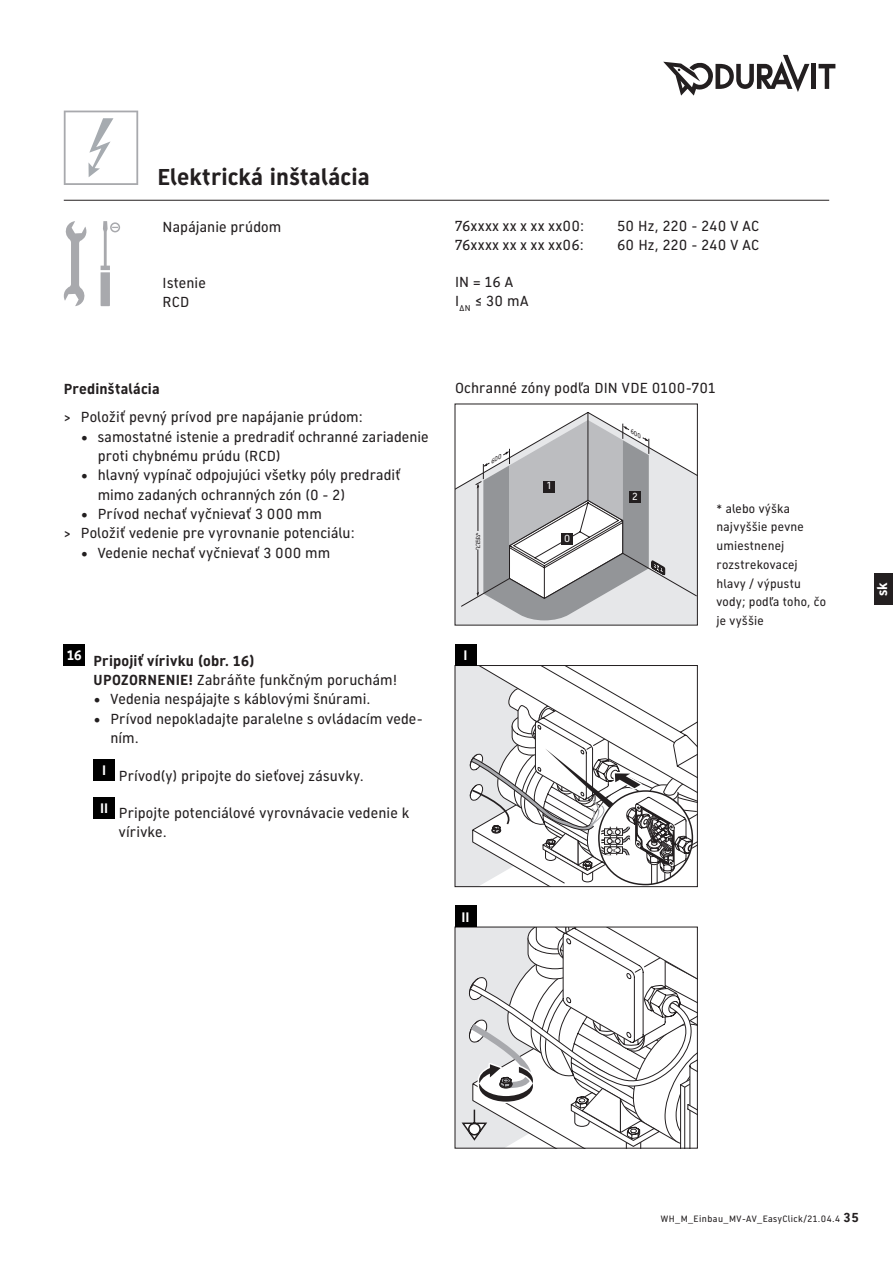
<style>
.page{position:relative;width:893px;height:1263px;background:#fff}
.page>*{position:absolute;margin:0;border:0;box-sizing:border-box;transform-origin:0 0}
.t1{font:700 22.5px "Dura Sans 2014 c";letter-spacing:.01em;color:#231f20}
.t2{font:14.25px/18.8px "Dura Sans 2014 c";letter-spacing:.01em;color:#231f20}
.t3{font:700 14.25px/19.4px "Dura Sans 2014 c";letter-spacing:.015em;color:#231f20}
.t4{font:14.25px "Dura Sans 2014 c";letter-spacing:.065em;color:#231f20}
.t5{font:700 13.5px "Dura Sans 2014 c";color:#fff}
.t6{font:12px/18.8px "Dura Sans 2014 c";letter-spacing:.025em;color:#231f20}
.t7{font:10.05px "Dura Sans 110211";color:#fff}
.t8{font:9px "Dura Sans 2014 c";letter-spacing:.05em;color:#231f20}
.t9{font:italic 5.7px "Dura Sans 110211";color:#231f20;scale:1.15 1}
.t10{font:3.9px "Dura Bold Tab";color:#231f20}
.s1{font-weight:400}
.s2{font-weight:700;font-size:12.75px}
</style>
<div class="page">
<svg style="left:457px;top:599px;width:239px;height:24px"></svg>
<svg style="left:461px;top:412px;width:235px;height:195px"></svg>
<svg style="left:460px;top:929px;width:236px;height:217px"></svg>
<svg style="left:457px;top:667px;width:239px;height:218px"></svg>
<div style="left:455px;top:665px;width:243px;height:222px;border:1px solid #231f20"></div>
<div style="left:455px;top:906px;width:21px;height:21px;background:#000"></div>
<div style="left:455px;top:644px;width:21px;height:21px;background:#000"></div>
<div style="left:110px;top:222px;width:10px;height:10px;border:2px solid #a8a9ad;border-radius:50%"></div>
<svg style="left:101px;top:221px;width:17px;height:85px"></svg>
<svg style="left:64px;top:221px;width:22px;height:85px"></svg>
<div style="left:64px;top:644px;width:21px;height:21px;background:#000"></div>
<div style="left:94px;top:759px;width:21px;height:22px;background:#000"></div>
<div style="left:94px;top:797px;width:21px;height:21px;background:#000"></div>
<hr style="left:64px;top:200px;width:765px;height:1px;background:#231f20">
<hr style="left:812px;top:64px;width:4px;height:25px;background:#231f20">
<svg style="left:818px;top:64px;width:17px;height:25px"></svg>
<svg style="left:663px;top:55px;width:146px;height:41px"></svg>
<div style="left:874px;top:573px;width:19px;height:32px;background:#231f20"></div>
<svg style="left:64px;top:111px;width:74px;height:74px"></svg>
<svg style="left:475px;top:420px;width:190px;height:200px"></svg>
<h1 class="t1" style="left:157px;top:161px;width:214px">Elektrická inštalácia</h1>
<p class="t2" style="left:163px;top:217px;width:120px">Napájanie prúdom</p>
<p class="t2" style="left:163px;top:274px;width:45px">Istenie<br>RCD</p>
<p class="t4" style="left:455px;top:216px;width:131px">76xxxx xx x xx xx00:</p>
<p class="t2" style="left:617px;top:216px;width:143px">50 Hz, 220 - 240 V AC</p>
<p class="t4" style="left:455px;top:235px;width:130px">76xxxx xx x xx xx06:</p>
<p class="t2" style="left:617px;top:235px;width:144px">60 Hz, 220 - 240 V AC</p>
<p class="t2" style="left:455px;top:273px;width:75px">IN = 16 A<br>I<sub>ΔN</sub> ≤ 30 mA</p>
<p class="t3" style="left:64px;top:379px;width:97px">Predinštalácia</p>
<p class="t2" style="left:455px;top:379px;width:262px">Ochranné zóny podľa DIN VDE 0100-701</p>
<p class="t2" style="left:64px;top:408px;width:301px">&gt; Položiť pevný prívod pre napájanie prúdom:</p>
<p class="t2" style="left:98px;top:427px;width:332px;line-height:19.5px;text-indent:-17px">• samostatné istenie a predradiť ochranné zariadenie proti chybnému prúdu (RCD)</p>
<p class="t2" style="left:98px;top:466px;width:304px;line-height:19.5px;text-indent:-17px">• hlavný vypínač odpojujúci všetky póly predradiť mimo zadaných ochranných zón (0 - 2)</p>
<p class="t2" style="left:64px;top:505px;width:292px;text-indent:17px">• Prívod nechať vyčnievať 3 000 mm<br>&gt; Položiť vedenie pre vyrovnanie potenciálu:</p>
<p class="t2" style="left:81px;top:543px;width:251px">• Vedenie nechať vyčnievať 3 000 mm</p>
<p class="t7" style="left:547px;top:479px;width:5px">1</p>
<p class="t7" style="left:632px;top:489px;width:6px">2</p>
<p class="t6" style="left:716px;top:499px;width:111px">* alebo výška najvyššie pevne umiestnenej rozstrekovacej hlavy / výpustu vody; podľa toho, čo je vyššie</p>
<p class="t9" style="left:474px;top:548px;width:21px;rotate:-90deg">2250*</p>
<p class="t7" style="left:564px;top:532px;width:8px">0</p>
<p class="t3" style="left:94px;top:651px;width:305px;text-indent:-27px"><sup>16</sup> Pripojiť vírivku (obr. 16)<br>UPOZORNENIE! <span class="s1">Zabráňte funkčným poruchám!</span></p>
<p class="t2" style="left:94px;top:690px;width:278px">• Vedenia nespájajte s káblovými šnúrami.</p>
<p class="t2" style="left:111px;top:709px;width:314px;line-height:19.5px;text-indent:-17px">• Prívod nepokladajte paralelne s ovládacím vede&shy;ním.</p>
<p class="t2" style="left:102px;top:766px;width:263px"><sup>I</sup> Prívod(y) pripojte do sieťovej zásuvky.</p>
<p class="t2" style="left:119px;top:804px;width:292px;text-indent:-19px"><sup>II</sup> Pripojte potenciálové vyrovnávacie vedenie k vírivke.</p>
<p class="t5" style="left:464px;top:646px;width:6px">I</p>
<p class="t5" style="left:462px;top:907px;width:10px">II</p>
<p class="t10" style="left:612px;top:830px;width:4px">L</p>
<p class="t10" style="left:612px;top:839px;width:4px">N</p>
<p class="t10" style="left:611px;top:847px;width:6px">PE</p>
<p class="t5" style="left:873px;top:596px;width:15px;rotate:-90deg">sk</p>
<p class="t8" style="left:661px;top:1212px;width:200px">WH_M_Einbau_MV-AV_EasyClick/21.04.4 <span class="s2">35</span></p>
</div>
